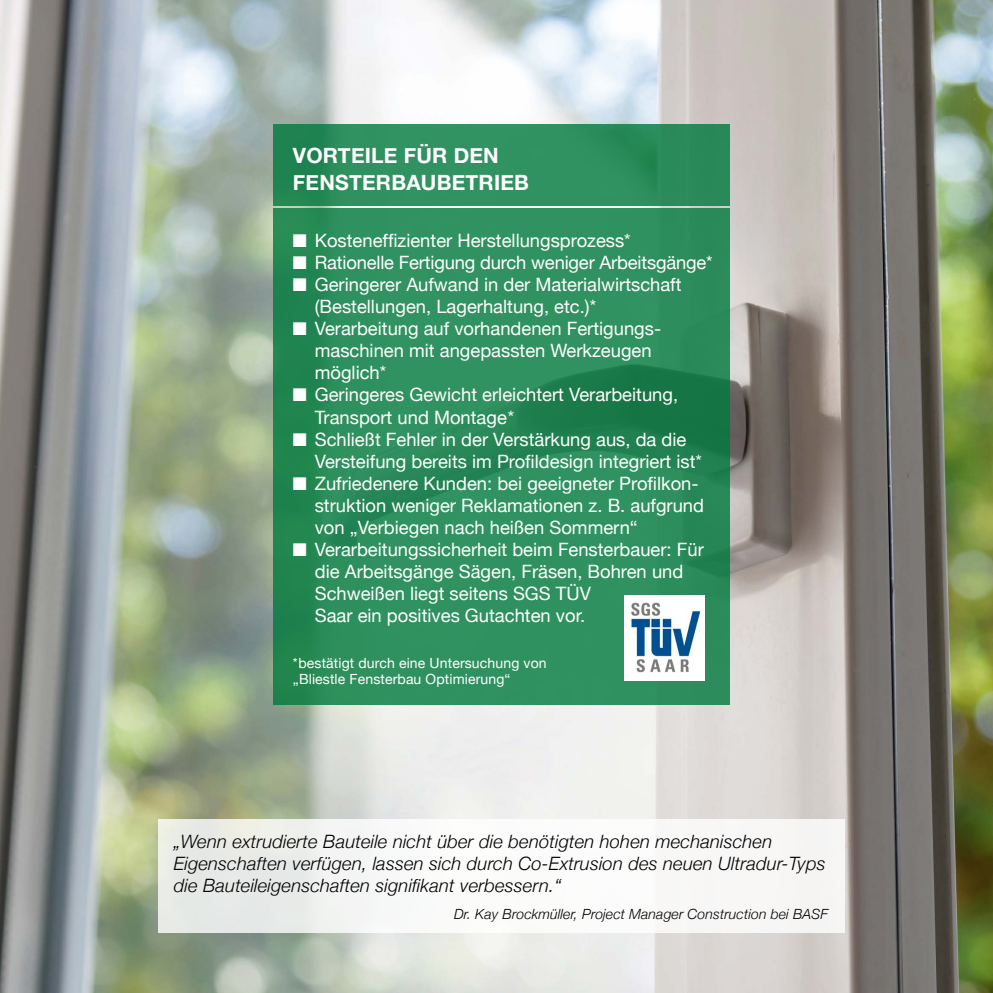
<style>
.page{position:relative;width:993px;height:993px;background:#fff}
.page>*{position:absolute;margin:0;border:0;box-sizing:border-box;transform-origin:0 0}
.t1{font:700 21px/26.1px "Helvetica Neue";letter-spacing:.01em;color:#fff}
.t2{font:18.38px/22.1px "Helvetica Neue";color:#fff}
.t3{font:italic 300 18.38px/22.1px "Helvetica Neue";letter-spacing:.01em;color:#000}
.t4{font:14px/16.8px "Helvetica Neue";letter-spacing:.01em;color:#fff}
.t5{font:italic 300 14px "Helvetica Neue";letter-spacing:.01em;color:#000}
</style>
<div class="page">
<img style="left:0;top:0;width:992px;height:992px">
<svg style="left:273px;top:208px;width:456px;height:496px;background:#2b8c5b"></svg>
<div style="left:624px;top:595px;width:80px;height:85px;background:#fff"></div>
<div style="left:273px;top:124px;width:456px;height:82px;background:linear-gradient(to right,#2b8e5c,#2e8e5d)"></div>
<div style="left:159px;top:818px;width:685px;height:114px;background:linear-gradient(to right,#ecefec,#fefcfc)"></div>
<img style="left:631px;top:602px;width:68px;height:70px">
<p class="t1" style="left:293px;top:143px;width:237px">VORTEILE FÜR DEN<br>FENSTERBAUBETRIEB</p>
<p class="t2" style="left:293px;top:229px;width:339px">■ Kosteneffizienter Herstellungsprozess*</p>
<p class="t2" style="left:293px;top:251px;width:421px">■ Rationelle Fertigung durch weniger Arbeitsgänge*</p>
<p class="t2" style="left:315px;top:273px;width:368px;text-indent:-22px">■ Geringerer Aufwand in der Materialwirtschaft (Bestellungen, Lagerhaltung, etc.)*</p>
<p class="t2" style="left:315px;top:317px;width:348px;text-indent:-22px">■ Verarbeitung auf vorhandenen Fertigungs&shy;maschinen mit angepassten Werkzeugen möglich*</p>
<p class="t2" style="left:315px;top:383px;width:365px;text-indent:-22px">■ Geringeres Gewicht erleichtert Verarbeitung,<br>Transport und Montage*</p>
<p class="t2" style="left:315px;top:427px;width:388px;text-indent:-22px">■ Schließt Fehler in der Verstärkung aus, da die<br>Versteifung bereits im Profildesign integriert ist*</p>
<p class="t2" style="left:315px;top:472px;width:390px;text-indent:-22px">■ Zufriedenere Kunden: bei geeigneter Profilkon&shy;struktion weniger Reklamationen z. B. aufgrund von „Verbiegen nach heißen Sommern“</p>
<p class="t2" style="left:315px;top:538px;width:390px;text-indent:-22px">■ Verarbeitungssicherheit beim Fensterbauer: Für die Arbeitsgänge Sägen, Fräsen, Bohren und Schweißen liegt seitens SGS TÜV<br>Saar ein positives Gutachten vor.</p>
<p class="t4" style="left:293px;top:653px;width:255px">*bestätigt durch eine Untersuchung von „Bliestle Fensterbau Optimierung“</p>
<p class="t3" style="left:174px;top:828px;width:653px">„Wenn extrudierte Bauteile nicht über die benötigten hohen mechanischen<br>Eigenschaften verfügen, lassen sich durch Co-Extrusion des neuen Ultradur-Typs die Bauteileigenschaften signifikant verbessern.“</p>
<p class="t5" style="left:454px;top:902px;width:375px">Dr. Kay Brockmüller, Project Manager Construction bei BASF</p>
</div>
